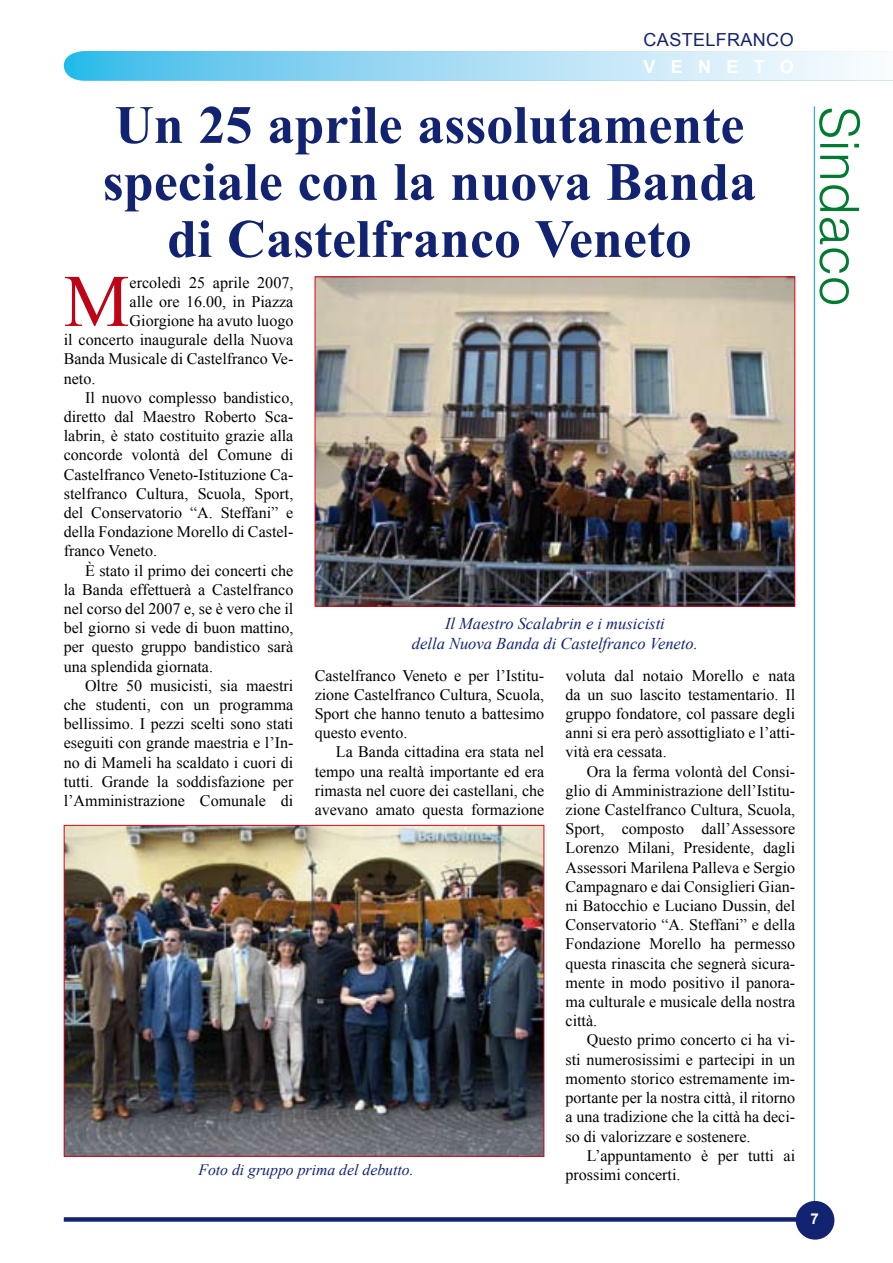
<style>
.page{position:relative;width:893px;height:1263px;background:#fff}
.page>*{position:absolute;margin:0;border:0;box-sizing:border-box;transform-origin:0 0}
.t1{font:74.1px "Times New Roman";color:#c00418}
.t2{font:700 54px/57px "Times New Roman";color:#122372;text-align:center}
.t3{font:300 54px "Helvetica";letter-spacing:.005em;color:#007c30}
.t4{font:18px "Arial";letter-spacing:.02em;color:#122372}
.t5{font:700 18px "Arial";letter-spacing:.85em;color:#fff}
.t6{font:italic 16.5px/19.5px "Times New Roman";color:#122372;text-align:center}
.t7{font:16.05px/19.2px "Times New Roman";color:#000;text-align:justify}
.t8{font:italic 15.75px "Times New Roman";color:#122372}
.t9{font:700 15px "Arial";color:#fff}
</style>
<div class="page">
<hr style="left:814px;top:106px;width:1px;height:1097px;background:#009ee0">
<svg style="left:64px;top:51px;width:829px;height:30px;background:#a5ddf4"></svg>
<div style="left:64px;top:1217px;width:735px;height:5px;background:#122372"></div>
<div style="left:796px;top:1201px;width:38px;height:38px;background:#122372;border-radius:50%"></div>
<img style="left:317px;top:278px;width:476px;height:326px">
<div style="left:315px;top:276px;width:480px;height:330px;border:1px solid #e2001a"></div>
<img style="left:66px;top:827px;width:476px;height:328px">
<div style="left:64px;top:825px;width:480px;height:332px;border:1px solid #e2001a"></div>
<p class="t4" style="left:644px;top:27px;width:152px">CASTELFRANCO</p>
<p class="t5" style="left:644px;top:54px;width:152px">VENETO</p>
<h2 class="t2" style="left:103px;top:95px;width:655px">Un 25 aprile assolutamente speciale con la nuova Banda di Castelfranco Veneto</h2>
<h1 class="t1" style="left:64px;top:251px;width:67px">M</h1>
<p class="t7" style="left:130px;top:272px;width:165px">ercoledì 25 aprile 2007,</p>
<p class="t7" style="left:130px;top:291px;width:165px">alle ore 16.00, in Piazza</p>
<p class="t7" style="left:130px;top:311px;width:165px">Giorgione ha avuto luogo</p>
<p class="t7" style="left:64px;top:330px;width:231px">il concerto inaugurale della Nuova</p>
<p class="t7" style="left:64px;top:349px;width:231px">Banda Musicale di Castelfranco Ve-</p>
<p class="t7" style="left:64px;top:368px;width:33px">neto.</p>
<p class="t7" style="left:85px;top:387px;width:210px">Il nuovo complesso bandistico,</p>
<p class="t7" style="left:64px;top:407px;width:231px">diretto dal Maestro Roberto Sca-</p>
<p class="t7" style="left:64px;top:426px;width:231px">labrin, è stato costituito grazie alla</p>
<p class="t7" style="left:64px;top:445px;width:231px">concorde volontà del Comune di</p>
<p class="t7" style="left:64px;top:464px;width:231px">Castelfranco Veneto-Istituzione Ca-</p>
<p class="t7" style="left:64px;top:483px;width:231px">stelfranco Cultura, Scuola, Sport,</p>
<p class="t7" style="left:64px;top:503px;width:231px">del Conservatorio “A. Steffani” e</p>
<p class="t7" style="left:64px;top:522px;width:231px">della Fondazione Morello di Castel-</p>
<p class="t7" style="left:64px;top:541px;width:95px">franco Veneto.</p>
<p class="t7" style="left:85px;top:560px;width:210px">È stato il primo dei concerti che</p>
<p class="t7" style="left:64px;top:579px;width:231px">la Banda effettuerà a Castelfranco</p>
<p class="t7" style="left:64px;top:599px;width:231px">nel corso del 2007 e, se è vero che il</p>
<p class="t7" style="left:64px;top:618px;width:231px">bel giorno si vede di buon mattino,</p>
<p class="t7" style="left:64px;top:637px;width:231px">per questo gruppo bandistico sarà</p>
<p class="t7" style="left:64px;top:656px;width:151px">una splendida giornata.</p>
<p class="t7" style="left:85px;top:675px;width:210px">Oltre 50 musicisti, sia maestri</p>
<p class="t7" style="left:64px;top:695px;width:231px">che studenti, con un programma</p>
<p class="t7" style="left:64px;top:714px;width:231px">bellissimo. I pezzi scelti sono stati</p>
<p class="t7" style="left:64px;top:733px;width:231px">eseguiti con grande maestria e l’In-</p>
<p class="t7" style="left:64px;top:752px;width:231px">no di Mameli ha scaldato i cuori di</p>
<p class="t7" style="left:64px;top:771px;width:231px">tutti. Grande la soddisfazione per</p>
<p class="t7" style="left:64px;top:791px;width:231px">l’Amministrazione Comunale di</p>
<p class="t6" style="left:412px;top:613px;width:287px">Il Maestro Scalabrin e i musicisti<br>della Nuova Banda di Castelfranco Veneto.</p>
<p class="t7" style="left:315px;top:665px;width:231px">Castelfranco Veneto e per l’Istitu&shy;zione Castelfranco Cultura, Scuola, Sport che hanno tenuto a battesimo questo evento.</p>
<p class="t7" style="left:315px;top:742px;width:231px;text-indent:21px">La Banda cittadina era stata nel tempo una realtà importante ed era rimasta nel cuore dei castellani, che avevano amato questa formazione</p>
<p class="t7" style="left:566px;top:665px;width:231px">voluta dal notaio Morello e nata da un suo lascito testamentario. Il gruppo fondatore, col passare degli anni si era però assottigliato e l’atti&shy;vità era cessata.</p>
<p class="t7" style="left:566px;top:761px;width:231px;text-indent:21px">Ora la ferma volontà del Consi&shy;glio di Amministrazione dell’Istitu&shy;zione Castelfranco Cultura, Scuola, Sport, composto dall’Assessore Lorenzo Milani, Presidente, dagli Assessori Marilena Palleva e Sergio Campagnaro e dai Consiglieri Gian&shy;ni Batocchio e Luciano Dussin, del Conservatorio “A. Steffani” e della Fondazione Morello ha permesso questa rinascita che segnerà sicura&shy;mente in modo positivo il panora&shy;ma culturale e musicale della nostra città.</p>
<p class="t7" style="left:566px;top:1030px;width:231px;text-indent:21px">Questo primo concerto ci ha vi&shy;sti numerosissimi e partecipi in un momento storico estremamente im&shy;portante per la nostra città, il ritorno a una tradizione che la città ha deci&shy;so di valorizzare e sostenere.</p>
<p class="t7" style="left:566px;top:1145px;width:231px;text-indent:21px">L’appuntamento è per tutti ai prossimi concerti.</p>
<p class="t8" style="left:198px;top:1158px;width:217px">Foto di gruppo prima del debutto.</p>
<h2 class="t3" style="left:873px;top:106px;width:201px;rotate:90deg">Sindaco</h2>
<p class="t9" style="left:810px;top:1209px;width:10px">7</p>
</div>
